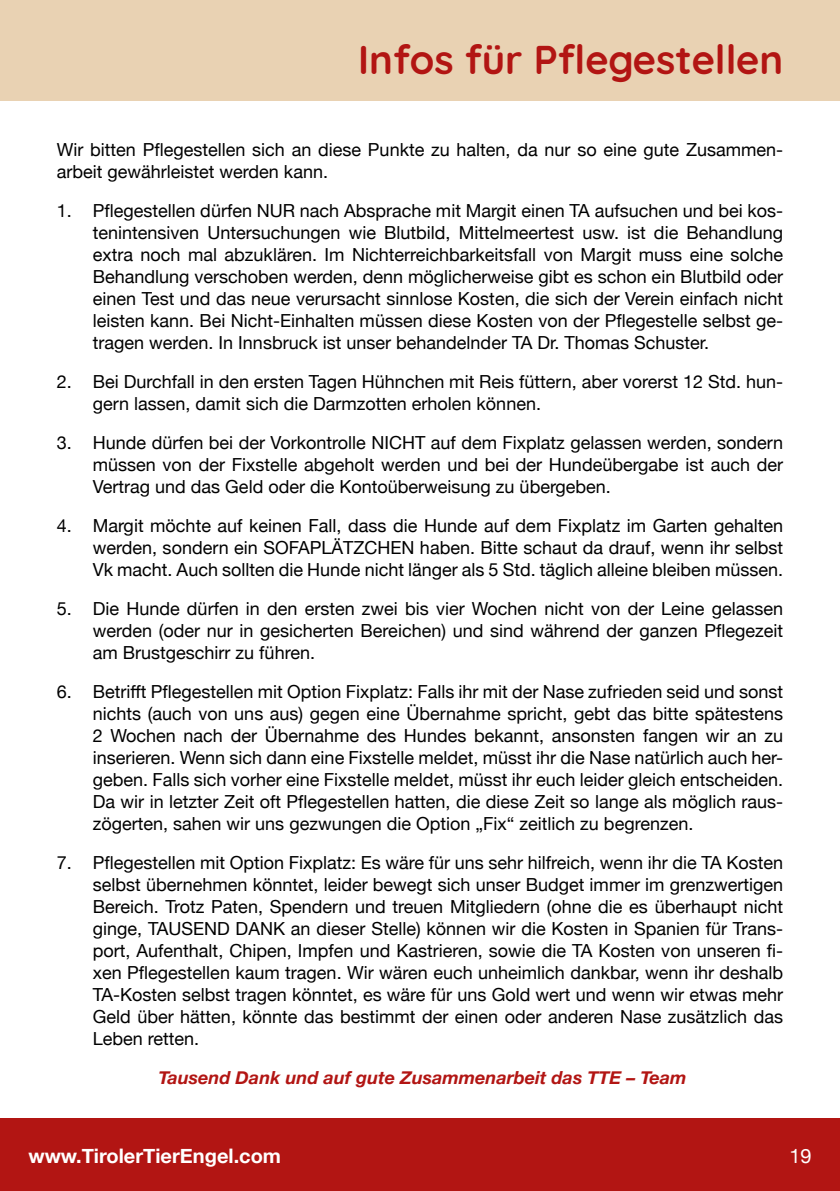
<style>
.page{position:relative;width:840px;height:1191px;background:#fff}
.page>*{position:absolute;margin:0;border:0;box-sizing:border-box;transform-origin:0 0}
.t1{font:700 40px "Quicksand";color:#b21513}
.t2{font:700 20px "Helvetica Neue";color:#fff}
.t3{font:20px "Helvetica Neue";color:#fff}
.t4{font:18px/22px "Helvetica Neue";color:#000;text-align:justify}
.t5{font:italic 700 18px "Helvetica Neue";color:#b21513}
</style>
<div class="page">
<div style="left:0;top:0;width:839px;height:100px;background:#e9d2b3"></div>
<div style="left:0;top:1119px;width:839px;height:72px;background:#b21513"></div>
<h1 class="t1" style="left:358px;top:27px;width:426px">Infos für Pflegestellen</h1>
<p class="t4" style="left:57px;top:140px;width:727px">Wir bitten Pflegestellen sich an diese Punkte zu halten, da nur so eine gute Zusammen&shy;arbeit gewährleistet werden kann.</p>
<p class="t4" style="left:93px;top:201px;width:691px;text-indent:-36px">1. Pflegestellen dürfen NUR nach Absprache mit Margit einen TA aufsuchen und bei kos&shy;tenintensiven Untersuchungen wie Blutbild, Mittelmeertest usw. ist die Behandlung extra noch mal abzuklären. Im Nichterreichbarkeitsfall von Margit muss eine solche Behandlung verschoben werden, denn möglicherweise gibt es schon ein Blutbild oder einen Test und das neue verursacht sinnlose Kosten, die sich der Verein einfach nicht leisten kann. Bei Nicht-Einhalten müssen diese Kosten von der Pflegestelle selbst ge&shy;tragen werden. In Innsbruck ist unser behandelnder TA Dr. Thomas Schuster.</p>
<p class="t4" style="left:93px;top:372px;width:691px;text-indent:-36px">2. Bei Durchfall in den ersten Tagen Hühnchen mit Reis füttern, aber vorerst 12 Std. hun&shy;gern lassen, damit sich die Darmzotten erholen können.</p>
<p class="t4" style="left:93px;top:433px;width:691px;text-indent:-36px">3. Hunde dürfen bei der Vorkontrolle NICHT auf dem Fixplatz gelassen werden, sondern müssen von der Fixstelle abgeholt werden und bei der Hundeübergabe ist auch der Vertrag und das Geld oder die Kontoüberweisung zu übergeben.</p>
<p class="t4" style="left:93px;top:516px;width:691px;text-indent:-36px">4. Margit möchte auf keinen Fall, dass die Hunde auf dem Fixplatz im Garten gehalten werden, sondern ein SOFAPLÄTZCHEN haben. Bitte schaut da drauf, wenn ihr selbst Vk macht. Auch sollten die Hunde nicht länger als 5 Std. täglich alleine bleiben müssen.</p>
<p class="t4" style="left:93px;top:599px;width:691px;text-indent:-36px">5. Die Hunde dürfen in den ersten zwei bis vier Wochen nicht von der Leine gelassen werden (oder nur in gesicherten Bereichen) und sind während der ganzen Pflegezeit am Brustgeschirr zu führen.</p>
<p class="t4" style="left:93px;top:682px;width:691px;text-indent:-36px">6. Betrifft Pflegestellen mit Option Fixplatz: Falls ihr mit der Nase zufrieden seid und sonst nichts (auch von uns aus) gegen eine Übernahme spricht, gebt das bitte spätestens 2 Wochen nach der Übernahme des Hundes bekannt, ansonsten fangen wir an zu inserieren. Wenn sich dann eine Fixstelle meldet, müsst ihr die Nase natürlich auch her&shy;geben. Falls sich vorher eine Fixstelle meldet, müsst ihr euch leider gleich entscheiden.<br>Da wir in letzter Zeit oft Pflegestellen hatten, die diese Zeit so lange als möglich raus&shy;zögerten, sahen wir uns gezwungen die Option „Fix“ zeitlich zu begrenzen.</p>
<p class="t4" style="left:93px;top:853px;width:691px;text-indent:-36px">7. Pflegestellen mit Option Fixplatz: Es wäre für uns sehr hilfreich, wenn ihr die TA Kosten selbst übernehmen könntet, leider bewegt sich unser Budget immer im grenzwertigen Bereich. Trotz Paten, Spendern und treuen Mitgliedern (ohne die es überhaupt nicht ginge, TAUSEND DANK an dieser Stelle) können wir die Kosten in Spanien für Trans&shy;port, Aufenthalt, Chipen, Impfen und Kastrieren, sowie die TA Kosten von unseren fi&shy;xen Pflegestellen kaum tragen. Wir wären euch unheimlich dankbar, wenn ihr deshalb TA-Kosten selbst tragen könntet, es wäre für uns Gold wert und wenn wir etwas mehr Geld über hätten, könnte das bestimmt der einen oder anderen Nase zusätzlich das Leben retten.</p>
<p class="t5" style="left:158px;top:1063px;width:529px">Tausend Dank und auf gute Zusammenarbeit das TTE – Team</p>
<p class="t2" style="left:28px;top:1139px;width:254px">www.TirolerTierEngel.com</p>
<p class="t3" style="left:788px;top:1141px;width:24px">19</p>
</div>
